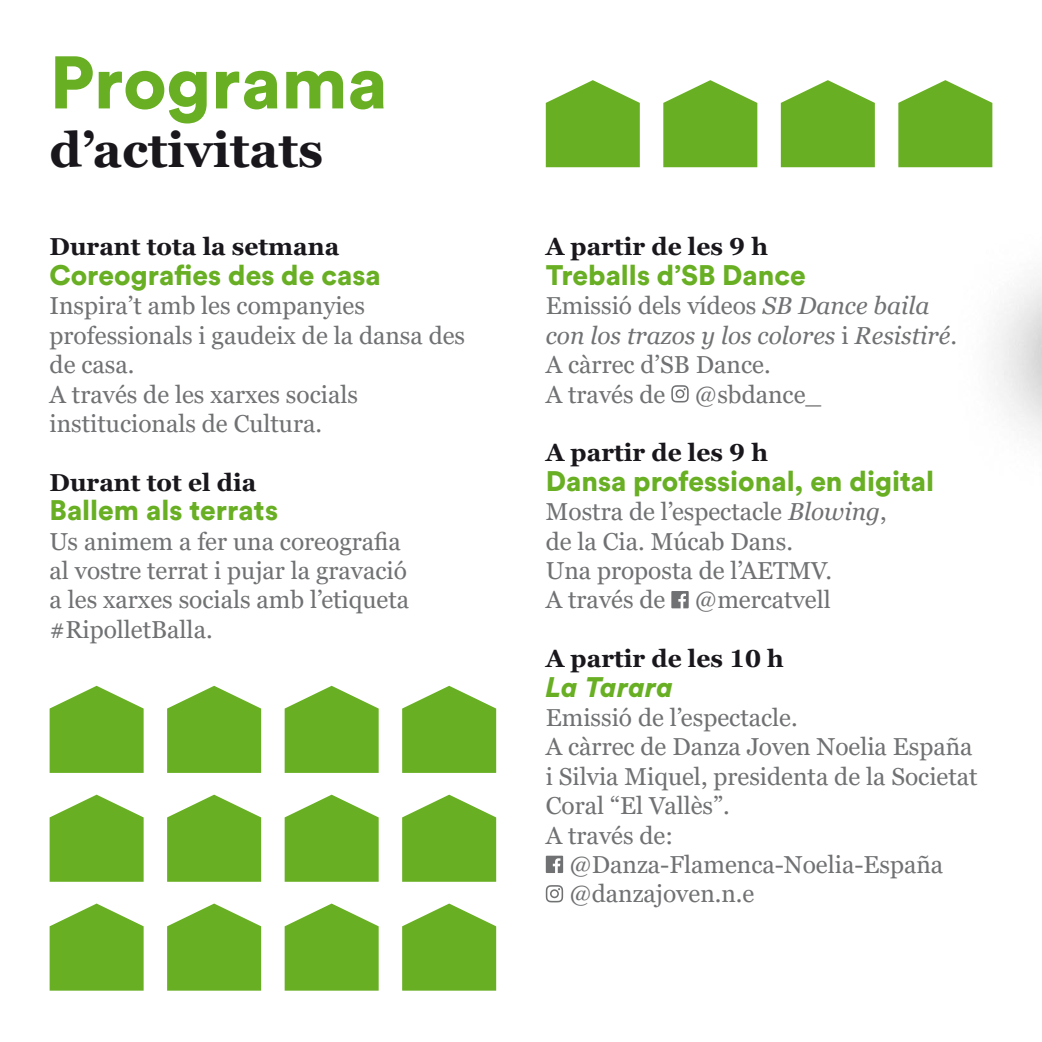
<style>
.page{position:relative;width:1042px;height:1042px;background:#fff}
.page>*{position:absolute;margin:0;border:0;box-sizing:border-box;transform-origin:0 0}
.t1{font:900 73.5px "Circular Std";color:#68af23}
.t2{font:700 49px "Georgia Pro";color:#1a171c}
.t3{font:900 28px "Circular Std";color:#68af23}
.t4{font:italic 900 28px "Circular Std";color:#68af23}
.t5{font:24.5px/29.4px "Georgia Pro";color:#707173}
.t6{font:700 24.5px "Georgia Pro";color:#1a171c}
.s1{font-style:italic}
</style>
<div class="page">
<svg style="left:671px;top:385px;width:18px;height:17px"></svg>
<svg style="left:671px;top:591px;width:18px;height:17px"></svg>
<svg style="left:546px;top:855px;width:17px;height:18px"></svg>
<svg style="left:546px;top:885px;width:17px;height:17px"></svg>
<svg style="left:402px;top:686px;width:94px;height:87px;background:#7bb940"></svg>
<svg style="left:285px;top:686px;width:94px;height:87px;background:#7bb93f"></svg>
<svg style="left:167px;top:686px;width:94px;height:87px;background:#7bb93f"></svg>
<svg style="left:50px;top:686px;width:94px;height:87px;background:#7bb93f"></svg>
<svg style="left:402px;top:794px;width:94px;height:88px;background:#7dba42"></svg>
<svg style="left:285px;top:794px;width:94px;height:88px;background:#7dba41"></svg>
<svg style="left:167px;top:794px;width:94px;height:88px;background:#7dba42"></svg>
<svg style="left:50px;top:794px;width:94px;height:88px;background:#7dba41"></svg>
<svg style="left:402px;top:903px;width:94px;height:87px;background:#7dba41"></svg>
<svg style="left:285px;top:903px;width:94px;height:87px;background:#7cb941"></svg>
<svg style="left:167px;top:903px;width:94px;height:87px;background:#7dba41"></svg>
<svg style="left:50px;top:903px;width:94px;height:87px;background:#7cb941"></svg>
<svg style="left:898px;top:80px;width:94px;height:87px;background:#7cba41"></svg>
<svg style="left:781px;top:80px;width:94px;height:87px;background:#7bb940"></svg>
<svg style="left:663px;top:80px;width:94px;height:87px;background:#7cb941"></svg>
<svg style="left:546px;top:80px;width:94px;height:87px;background:#7bb940"></svg>
<h1 class="t1" style="left:50px;top:34px;width:339px">Programa</h1>
<h2 class="t2" style="left:50px;top:122px;width:275px">d’activitats</h2>
<p class="t6" style="left:50px;top:233px;width:291px">Durant tota la setmana</p>
<p class="t3" style="left:50px;top:256px;width:332px">Coreografies des de casa</p>
<p class="t5" style="left:50px;top:292px;width:417px">Inspira’t amb les companyies professionals i gaudeix de la dansa des de casa.<br>A través de les xarxes socials institucionals de Cultura.</p>
<p class="t6" style="left:50px;top:468px;width:208px">Durant tot el dia</p>
<p class="t3" style="left:50px;top:492px;width:230px">Ballem als terrats</p>
<p class="t5" style="left:50px;top:527px;width:361px">Us animem a fer una coreografia al vostre terrat i pujar la gravació a les xarxes socials amb l’etiqueta #RipolletBalla.</p>
<p class="t6" style="left:546px;top:233px;width:224px">A partir de les 9 h</p>
<p class="t3" style="left:546px;top:256px;width:261px">Treballs d’SB Dance</p>
<p class="t5" style="left:546px;top:292px;width:413px">Emissió dels vídeos <span class="s1">SB Dance baila con los trazos y los colores</span> i <span class="s1">Resistiré</span>.<br>A càrrec d’SB Dance.<br>A través de @sbdance_</p>
<p class="t6" style="left:546px;top:439px;width:224px">A partir de les 9 h</p>
<p class="t3" style="left:546px;top:462px;width:390px">Dansa professional, en digital</p>
<p class="t5" style="left:546px;top:498px;width:342px">Mostra de l’espectacle <span class="s1">Blowing</span>, de la Cia. Múcab Dans.<br>Una proposta de l’AETMV.<br>A través de @mercatvell</p>
<p class="t6" style="left:546px;top:644px;width:240px">A partir de les 10 h</p>
<p class="t4" style="left:546px;top:668px;width:129px">La Tarara</p>
<p class="t5" style="left:546px;top:704px;width:433px">Emissió de l’espectacle.<br>A càrrec de Danza Joven Noelia España i Silvia Miquel, presidenta de la Societat<br>Coral “El Vallès”.<br>A través de:</p>
<p class="t5" style="left:569px;top:851px;width:376px">@Danza-Flamenca-Noelia-España @danzajoven.n.e</p>
</div>
